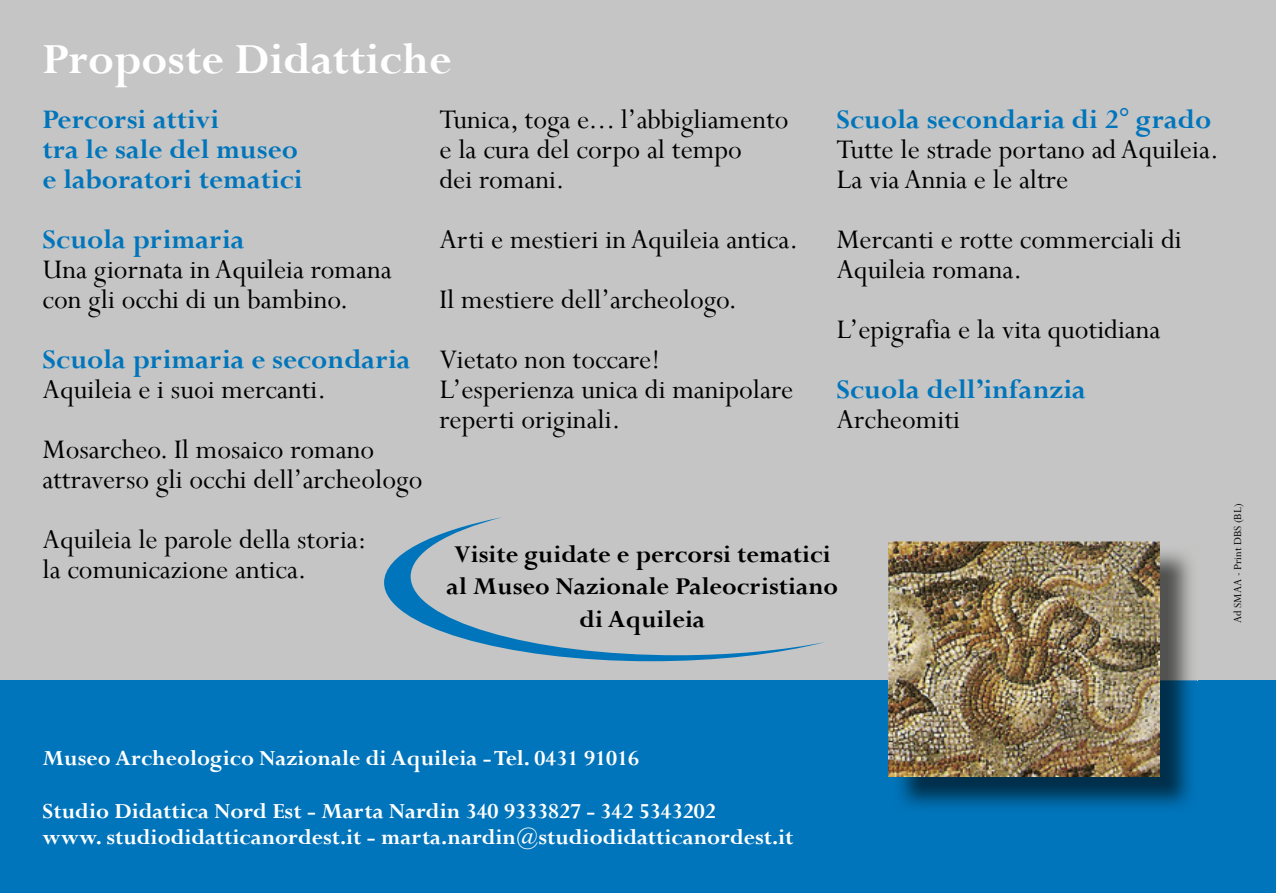
<style>
.page{position:relative;width:1276px;height:893px;background:#fff}
.page>*{position:absolute;margin:0;border:0;box-sizing:border-box;transform-origin:0 0}
.t1{font:700 48px "Perpetua";color:#fff}
.t2{font:30px/30px "Perpetua";color:#000}
.t3{font:700 30px/30px "Perpetua";color:#0075bb}
.t4{font:700 27px/32.4px "Perpetua";color:#000;text-align:center}
.t5{font:700 24px/26.4px "Perpetua";color:#fff}
.t6{font:12px "Perpetua";color:#000}
.s1{font-weight:700;color:#0075bb}
.s2{font-weight:700;font-size:24px;color:#0075bb}
</style>
<div class="page">
<div style="left:0;top:0;width:1276px;height:690px;background:#c5c5c5"></div>
<div style="left:0;top:680px;width:1276px;height:213px;background:#0075bb"></div>
<img style="left:893px;top:551px;width:304px;height:257px">
<img style="left:888px;top:541px;width:272px;height:235px">
<svg style="left:384px;top:517px;width:441px;height:144px"></svg>
<h1 class="t1" style="left:43px;top:28px;width:411px">Proposte Didattiche</h1>
<p class="t3" style="left:43px;top:104px;width:261px">Percorsi attivi<br>tra le sale del museo e laboratori tematici</p>
<p class="t2" style="left:439px;top:104px;width:351px">Tunica, toga e... l’abbigliamento e la cura del corpo al tempo<br>dei romani.</p>
<p class="t2" style="left:836px;top:104px;width:384px"><span class="s1">Scuola secondaria di 2</span><span class="s2">°</span> <span class="s1">grado<br></span>Tutte le strade portano ad Aquileia.<br>La via Annia e le altre</p>
<p class="t3" style="left:43px;top:224px;width:204px">Scuola primaria</p>
<p class="t2" style="left:43px;top:254px;width:351px">Una giornata in Aquileia romana con gli occhi di un bambino.</p>
<p class="t3" style="left:43px;top:344px;width:370px">Scuola primaria e secondaria</p>
<p class="t2" style="left:43px;top:359px;width:333px;line-height:60px">Aquileia e i suoi mercanti.<br>Mosarcheo. Il mosaico romano</p>
<p class="t2" style="left:43px;top:449px;width:381px;line-height:60px">attraverso gli occhi dell’archeologo<br>Aquileia le parole della storia:</p>
<p class="t2" style="left:43px;top:554px;width:266px">la comunicazione antica.</p>
<p class="t2" style="left:439px;top:209px;width:360px;line-height:60px">Arti e mestieri in Aquileia antica.<br>Il mestiere dell’archeologo.<br>Vietato non toccare!</p>
<p class="t2" style="left:439px;top:374px;width:355px">L’esperienza unica di manipolare reperti originali.</p>
<p class="t2" style="left:836px;top:224px;width:347px">Mercanti e rotte commerciali di<br>Aquileia romana.</p>
<p class="t2" style="left:836px;top:314px;width:325px">L’epigrafia e la vita quotidiana</p>
<p class="t3" style="left:836px;top:374px;width:251px">Scuola dell’infanzia</p>
<p class="t2" style="left:836px;top:404px;width:125px">Archeomiti</p>
<p class="t4" style="left:447px;top:537px;width:393px">Visite guidate e percorsi tematici al Museo Nazionale Paleocristiano di Aquileia</p>
<p class="t6" style="left:1230px;top:623px;width:121px;rotate:-90deg">Ad SMAA - Print DBS (BL)</p>
<p class="t5" style="left:43px;top:745px;width:598px">Museo Archeologico Nazionale di Aquileia - Tel. 0431 91016</p>
<p class="t5" style="left:43px;top:797px;width:752px">Studio Didattica Nord Est - Marta Nardin 340 9333827 - 342 5343202<br>www. studiodidatticanordest.it - marta.nardin@studiodidatticanordest.it</p>
</div>
